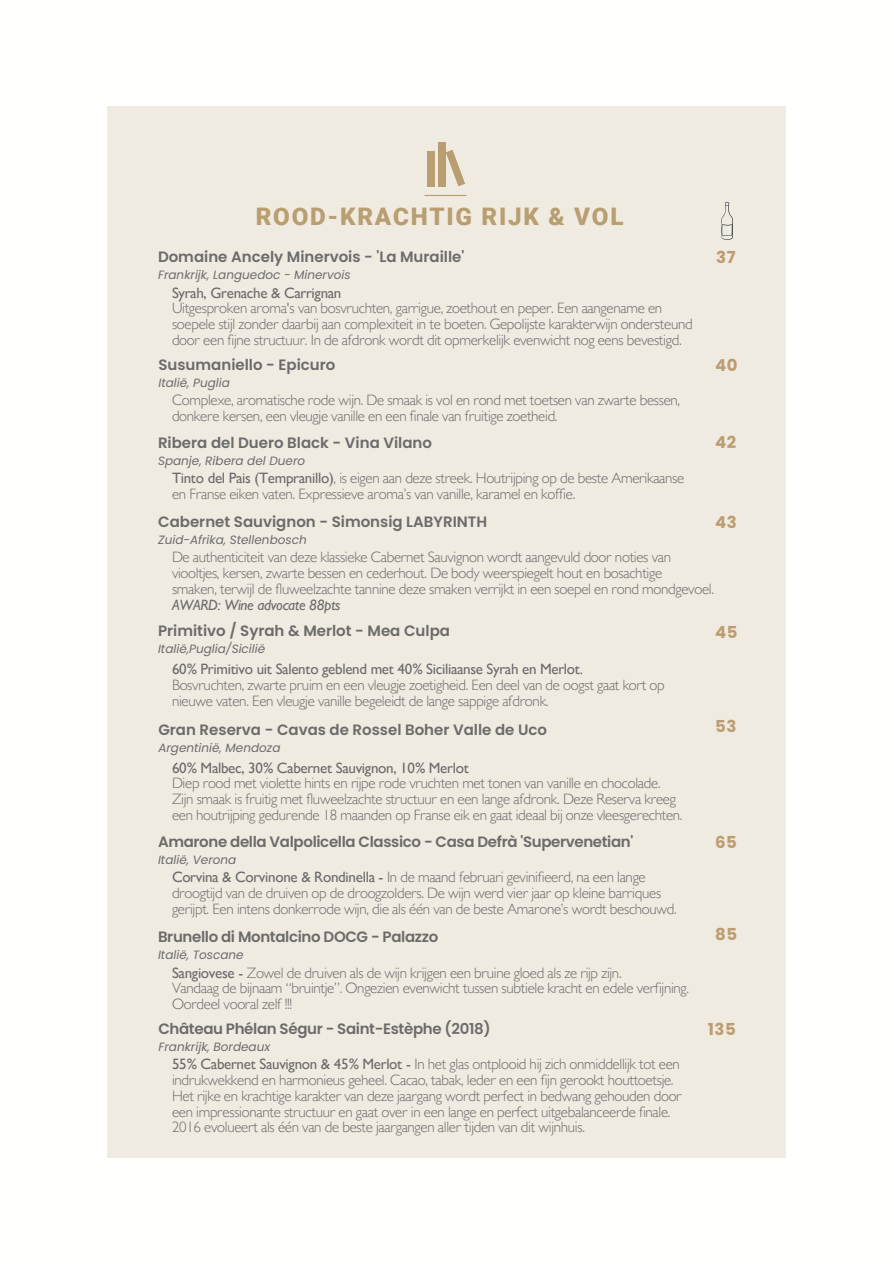
<style>
.page{position:relative;width:894px;height:1264px;background:#fff}
.page>*{position:absolute;margin:0;border:0;box-sizing:border-box;transform-origin:0 0}
.t1{font:900 24.15px "Roboto";letter-spacing:.07em;color:#b89e70}
.t2{font:700 16.5px "Poppins";letter-spacing:.04em;color:#bc9d72}
.t3{font:300 15px/15.8px "Gill Sans MT Std";letter-spacing:-.02em;color:#6b6b6b}
.t4{font:600 15px "Poppins";color:#6b6b6b}
.t5{font:600 15px "Poppins";letter-spacing:-.025em;color:#6b6b6b}
.t6{font:italic 12px "Poppins";color:#6b6b6b}
.s1{font-weight:500}
.s2{font-weight:500;font-style:italic}
</style>
<div class="page">
<div style="left:107px;top:106px;width:678px;height:1051px;background:#f0ebe1"></div>
<hr style="left:424px;top:195px;width:42px;height:1px;background:#bc9d72">
<div style="left:427px;top:151px;width:8px;height:35px;background:#b89e70"></div>
<div style="left:438px;top:142px;width:7px;height:44px;background:#b89e70"></div>
<svg style="left:445px;top:149px;width:20px;height:37px"></svg>
<svg style="left:721px;top:202px;width:11px;height:37px"></svg>
<p class="t1" style="left:256px;top:203px;width:369px">ROOD-KRACHTIG RIJK &amp; VOL</p>
<p class="t4" style="left:158px;top:246px;width:308px">Domaine Ancely Minervois - 'La Muraille'</p>
<p class="t6" style="left:158px;top:266px;width:194px">Frankrijk, Languedoc - Minervois</p>
<p class="t3" style="left:172px;top:287px;width:522px"><span class="s1">Syrah, Grenache &amp; Carrignan<br></span>Uitgesproken aroma's van bosvruchten, garrigue, zoethout en peper. Een aangename en soepele stijl zonder daarbij aan complexiteit in te boeten. Gepolijste karakterwijn ondersteund door een fijne structuur. In de afdronk wordt dit opmerkelijk evenwicht nog eens bevestigd.</p>
<h3 class="t4" style="left:158px;top:354px;width:178px">Susumaniello - Epicuro</h3>
<h3 class="t6" style="left:158px;top:374px;width:73px">Italië, Puglia</h3>
<p class="t3" style="left:172px;top:394px;width:509px">Complexe, aromatische rode wijn. De smaak is vol en rond met toetsen van zwarte bessen, donkere kersen, een vleugje vanille en een finale van fruitige zoetheid.</p>
<p class="t4" style="left:158px;top:432px;width:275px">Ribera del Duero Black - Vina Vilano</p>
<p class="t6" style="left:158px;top:452px;width:149px">Spanje, Ribera del Duero</p>
<p class="t3" style="left:172px;top:472px;width:513px"><span class="s1">Tinto del Pais (Tempranillo)</span>, is eigen aan deze streek. Houtrijping op de beste Amerikaanse en Franse eiken vaten. Expressieve aroma’s van vanille, karamel en koffie.</p>
<h3 class="t4" style="left:158px;top:511px;width:330px">Cabernet Sauvignon - Simonsig LABYRINTH</h3>
<h3 class="t6" style="left:158px;top:531px;width:150px">Zuid-Afrika, Stellenbosch</h3>
<p class="t2" style="left:716px;top:246px;width:21px">37</p>
<h3 class="t2" style="left:715px;top:353px;width:24px">40</h3>
<h3 class="t2" style="left:715px;top:431px;width:23px">42</h3>
<p class="t2" style="left:715px;top:510px;width:23px">43</p>
<h3 class="t3" style="left:172px;top:551px;width:543px">De authenticiteit van deze klassieke Cabernet Sauvignon wordt aangevuld door noties van viooltjes, kersen, zwarte bessen en cederhout. De body weerspiegelt hout en bosachtige<br>smaken, terwijl de fluweelzachte tannine deze smaken verrijkt in een soepel en rond mondgevoel.<br><span class="s2">AWARD: Wine advocate 88pts</span></h3>
<h3 class="t4" style="left:158px;top:620px;width:293px">Primitivo / Syrah &amp; Merlot - Mea Culpa</h3>
<h3 class="t6" style="left:158px;top:640px;width:109px">Italië,Puglia/Sicilië</h3>
<h3 class="t3" style="left:172px;top:664px;width:494px"><span class="s1">60% Primitivo uit Salento geblend met 40% Siciliaanse Syrah en Merlot.<br></span>Bosvruchten, zwarte pruim en een vleugje zoetigheid. Een deel van de oogst gaat kort op nieuwe vaten. Een vleugje vanille begeleidt de lange sappige afdronk.</h3>
<h3 class="t4" style="left:158px;top:719px;width:390px">Gran Reserva - Cavas de Rossel Boher Valle de Uco</h3>
<h3 class="t6" style="left:158px;top:739px;width:123px">Argentinië, Mendoza</h3>
<p class="t3" style="left:172px;top:762px;width:512px"><span class="s1">60% Malbec, 30% Cabernet Sauvignon, 10% Merlot<br></span>Diep rood met violette hints en rijpe rode vruchten met tonen van vanille en chocolade.<br>Zijn smaak is fruitig met fluweelzachte structuur en een lange afdronk. Deze Reserva kreeg een houtrijping gedurende 18 maanden op Franse eik en gaat ideaal bij onze vleesgerechten.</p>
<h3 class="t5" style="left:158px;top:831px;width:477px">Amarone della Valpolicella Classico - Casa Defrà 'Supervenetian'</h3>
<h3 class="t6" style="left:158px;top:851px;width:80px">Italië, Verona</h3>
<h3 class="t3" style="left:172px;top:871px;width:506px"><span class="s1">Corvina &amp; Corvinone &amp; Rondinella -</span> In de maand februari gevinifieerd, na een lange droogtijd van de druiven op de droogzolders. De wijn werd vier jaar op kleine barriques gerijpt. Een intens donkerrode wijn, die als één van de beste Amarone’s wordt beschouwd.</h3>
<h3 class="t5" style="left:158px;top:926px;width:281px">Brunello di Montalcino DOCG - Palazzo</h3>
<h3 class="t6" style="left:158px;top:946px;width:87px">Italië, Toscane</h3>
<p class="t3" style="left:172px;top:967px;width:518px"><span class="s1">Sangiovese -</span> Zowel de druiven als de wijn krijgen een bruine gloed als ze rijp zijn.<br>Vandaag de bijnaam “bruintje”. Ongezien evenwicht tussen subtiele kracht en edele verfijning.<br>Oordeel vooral zelf !!!</p>
<h3 class="t5" style="left:158px;top:1018px;width:334px">Château Phélan Ségur - Saint-Estèphe (2018)</h3>
<h3 class="t6" style="left:158px;top:1038px;width:113px">Frankrijk, Bordeaux</h3>
<h3 class="t3" style="left:172px;top:1058px;width:511px"><span class="s1">55% Cabernet Sauvignon &amp; 45% Merlot -</span> In het glas ontplooid hij zich onmiddellijk tot een indrukwekkend en harmonieus geheel. Cacao, tabak, leder en een fijn gerookt houttoetsje.<br>Het rijke en krachtige karakter van deze jaargang wordt perfect in bedwang gehouden door een impressionante structuur en gaat over in een lange en perfect uitgebalanceerde finale.<br>2016 evolueert als één van de beste jaargangen aller tijden van dit wijnhuis.</h3>
<h3 class="t2" style="left:715px;top:620px;width:24px">45</h3>
<p class="t2" style="left:715px;top:714px;width:23px">53</p>
<h3 class="t2" style="left:715px;top:830px;width:23px">65</h3>
<p class="t2" style="left:715px;top:922px;width:24px">85</p>
<h3 class="t2" style="left:707px;top:1017px;width:30px">135</h3>
</div>
